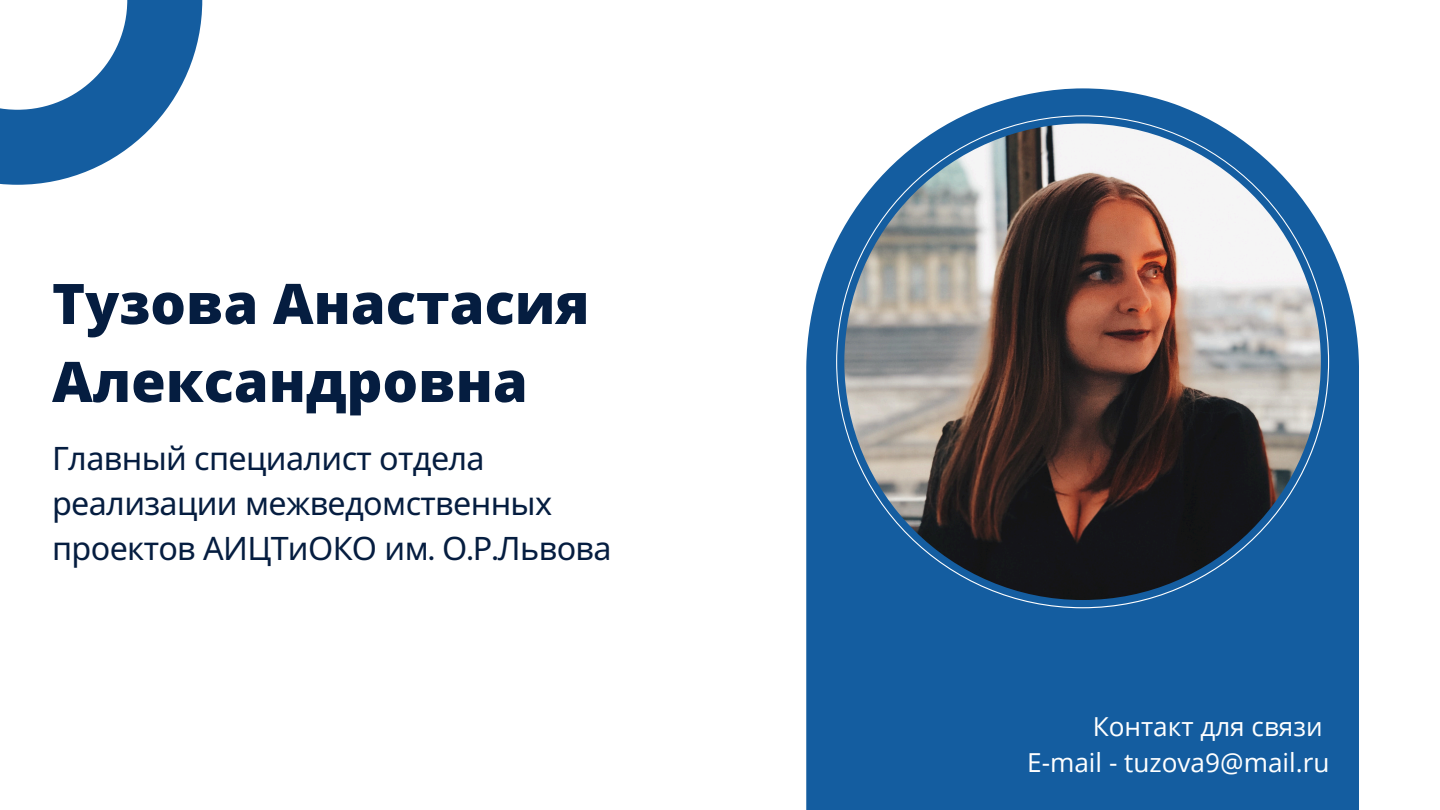
<style>
.page{position:relative;width:1440px;height:810px;background:#fff}
.page>*{position:absolute;margin:0;border:0;box-sizing:border-box;transform-origin:0 0}
.t1{font:800 56px/78px "Open Sans";color:#051d40}
.t2{font:32.3px/45px "Noto Sans";letter-spacing:-.02em;color:#051d40}
.t3{font:26.2px "Open Sans";color:#fff}
.s1{font-family:"Poppins"}
</style>
<div class="page">
<svg style="left:0;top:0;width:202px;height:185px"></svg>
<svg style="left:806px;top:88px;width:553px;height:722px;background:#3372ac"></svg>
<svg style="left:836px;top:115px;width:493px;height:493px;fill:#145da0"></svg>
<img style="left:844px;top:124px;width:477px;height:476px;border-radius:50%">
<p class="t1" style="left:52px;top:263px;width:539px">Тузова Анастасия<br>Александровна</p>
<h2 class="t2" style="left:52px;top:434px;width:561px">Главный специалист отдела реализации межведомственных проектов АИЦТиОКО им<span class="s1">.</span> О<span class="s1">.</span>Р<span class="s1">.</span>Львова</h2>
<p class="t3" style="left:1093px;top:708px;width:231px">Контакт для связи</p>
<p class="t3" style="left:1027px;top:744px;width:304px">E-mail - tuzova9@mail.ru</p>
</div>
